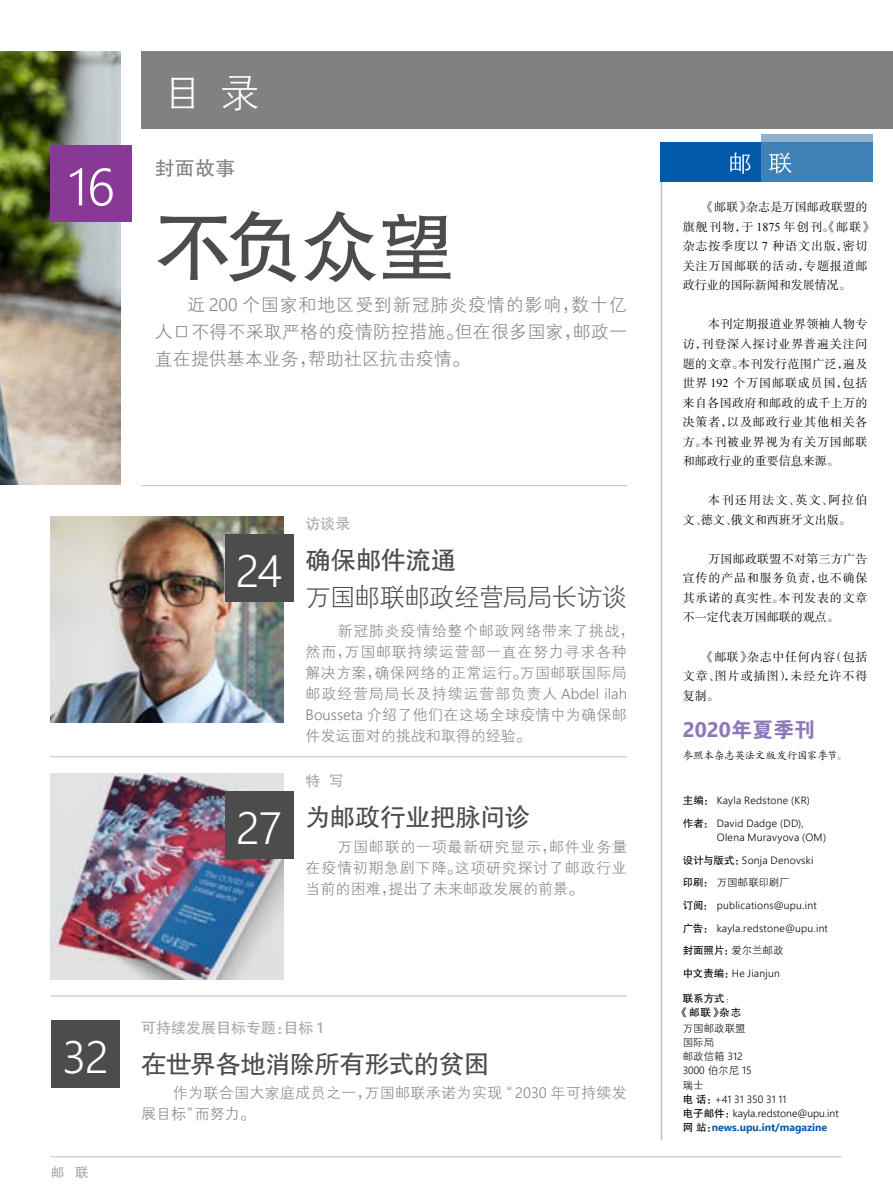
<style>
.page{position:relative;width:893px;height:1191px;background:#fff}
.page>*{position:absolute;margin:0;border:0;box-sizing:border-box;transform-origin:0 0}
.t1{font:78px "FZHTJW GB1 0";color:#4d4c4d}
.t2{font:300 52.5px "Segoe UI";color:#fff}
.t3{font:300 45px "Segoe UI";color:#fff}
.t4{font:40.5px "FZXH1 JW GB1 0";color:#fff}
.t5{font:25.5px "FZHTJW GB1 0";letter-spacing:-.02em;color:#4d4c4d}
.t6{font:25.5px "FZXH1 JW GB1 0";letter-spacing:-.03em;color:#4d4c4d}
.t7{font:700 21px "Segoe UI";color:#8d79b8}
.t8{font:19.5px "FZHTJW GB1 0";color:#828181}
.t9{font:18px/27px "FZXH1 JW GB1 0";letter-spacing:.01em;color:#828181;text-align:justify}
.t10{font:15px/21px "FZXH1 JW GB1 0";letter-spacing:.045em;color:#828181}
.t11{font:15px/21px "FZXH1 JW GB1 0";letter-spacing:.02em;color:#828181}
.t12{font:15px "FZHTJW GB1 0";color:#aba9a7}
.t13{font:13.5px "FZHTJW GB1 0";color:#aba9a7}
.t14{font:12px/19.5px "FZSSJW GB1 0";letter-spacing:.07em;color:#000;text-align:justify}
.t15{font:12px/19.5px "FZSSJW GB1 0";color:#000}
.t16{font:300 10.5px/22.6px "Segoe UI";letter-spacing:.02em;color:#000}
.t17{font:300 10.5px/14.1px "Segoe UI";color:#000}
.t18{font:10.5px/14.1px "FZXH1 JW GB1 0";color:#000}
.t19{font:10.5px/14.1px "FZHTJW GB1 0";color:#000;text-align:center}
.t20{font:10.5px "FZKTJW GB1 0";letter-spacing:-.025em;color:#000}
.s1{font-family:"Segoe UI";font-weight:300}
.s2{font-family:"Segoe UI";font-weight:600}
.s3{font-family:"Times New Roman"}
.s4{font-family:"FZDHTJW GB1 0";font-weight:400}
.s5{font-family:"FZHTJW GB1 0";font-weight:400}
.s6{font-family:"FZHTJW GB1 0"}
.s7{font-family:"FZXH1 JW GB1 0"}
.s8{font-family:"FZXH1 JW GB1 0";font-weight:400}
.s9{font-weight:700;color:#005aaa}
</style>
<div class="page">
<img style="left:0;top:51px;width:120px;height:434px">
<img style="left:51px;top:516px;width:232px;height:206px">
<div style="left:224px;top:534px;width:69px;height:68px;background:#4d4c4d"></div>
<img style="left:51px;top:773px;width:232px;height:206px">
<div style="left:224px;top:792px;width:69px;height:67px;background:#4d4c4d"></div>
<div style="left:51px;top:1020px;width:69px;height:67px;background:#4d4c4d"></div>
<hr style="left:51px;top:756px;width:576px;height:1px;background:#c0bfbf">
<hr style="left:51px;top:995px;width:576px;height:1px;background:#c0bfbf">
<hr style="left:51px;top:1156px;width:790px;height:1px;background:#c0bfbf">
<div style="left:141px;top:51px;width:752px;height:78px;background:#828181"></div>
<div style="left:51px;top:145px;width:81px;height:76px;background:#883895"></div>
<hr style="left:141px;top:485px;width:486px;height:1px;background:#c0bfbf">
<hr style="left:661px;top:174px;width:1px;height:966px;background:#c0bfbf">
<div style="left:661px;top:143px;width:212px;height:39px;background:#005aaa"></div>
<svg style="left:761px;top:134px;width:112px;height:48px;background:#4c8abb"></svg>
<svg style="left:730px;top:152px;width:20px;height:22px"></svg>
<svg style="left:769px;top:152px;width:23px;height:21px"></svg>
<h2 class="t2" style="left:68px;top:137px;width:48px">16</h2>
<h3 class="t4" style="left:163px;top:72px;width:99px">目录</h3>
<h3 class="t8" style="left:155px;top:158px;width:82px">封面故事</h3>
<h1 class="t1" style="left:155px;top:204px;width:302px">不负众望</h1>
<h3 class="t9" style="left:155px;top:292px;width:474px;text-indent:32px">近 <span class="s1">200</span> 个国家和地区受到新冠肺炎疫情的影响，数十亿人口不得不采取严格的疫情防控措施。但在很多国家，邮政一直在提供基本业务，帮助社区抗击疫情。</h3>
<h3 class="t3" style="left:236px;top:529px;width:48px">24</h3>
<h3 class="t3" style="left:236px;top:786px;width:47px">27</h3>
<p class="t12" style="left:306px;top:516px;width:46px">访谈录</p>
<h3 class="t5" style="left:306px;top:546px;width:153px">确保邮件流通</h3>
<h3 class="t6" style="left:306px;top:583px;width:323px">万国邮联邮政经营局局长访谈</h3>
<p class="t10" style="left:306px;top:620px;width:330px;text-indent:32px">新冠肺炎疫情给整个邮政网络带来了挑战，然而，万国邮联持续运营部一直在努力寻求各种解决方案，确保网络的正常运行。万国邮联国际局邮政经营局局长及持续运营部负责人 <span class="s1">Abdel ilah<br>Bousseta</span> 介绍了他们在这场全球疫情中为确保邮件发运面对的挑战和取得的经验。</p>
<p class="t12" style="left:306px;top:773px;width:40px">特 写</p>
<h3 class="t5" style="left:306px;top:803px;width:226px">为邮政行业把脉问诊</h3>
<p class="t11" style="left:306px;top:836px;width:323px;text-align:justify;text-indent:32px">万国邮联的一项最新研究显示，邮件业务量在疫情初期急剧下降。这项研究探讨了邮政行业当前的困难，提出了未来邮政发展的前景。</p>
<h3 class="t3" style="left:63px;top:1014px;width:48px">32</h3>
<p class="t13" style="left:51px;top:1165px;width:39px">邮 联</p>
<p class="t12" style="left:141px;top:1019px;width:184px">可持续发展目标专题：目标 <span class="s2">1</span></p>
<h3 class="t5" style="left:141px;top:1050px;width:350px">在世界各地消除所有形式的贫困</h3>
<p class="t11" style="left:141px;top:1083px;width:487px;text-indent:32px">作为联合国大家庭成员之一，万国邮联承诺为实现“<span class="s1">2030</span> 年可持续发展目标”而努力。</p>
<p class="t14" style="left:683px;top:198px;width:192px;text-align:left;text-indent:20px">《邮联》杂志是万国邮政联盟的旗舰刊物，于 <span class="s3">1875</span> 年创刊。《邮联》杂志按季度以 <span class="s3">7</span> 种语文出版，密切关注万国邮联的活动，专题报道邮政行业的国际新闻和发展情况。</p>
<p class="t14" style="left:683px;top:315px;width:186px;text-indent:26px">本刊定期报道业界领袖人物专访，刊登深入探讨业界普遍关注问题的文章。本刊发行范围广泛，遍及世界 <span class="s3">192</span> 个万国邮联成员国，包括来自各国政府和邮政的成千上万的决策者，以及邮政行业其他相关各方。本刊被业界视为有关万国邮联和邮政行业的重要信息来源。</p>
<p class="t15" style="left:683px;top:491px;width:186px;text-indent:26px">本刊还用法文、英文、阿拉伯文、德文、俄文和西班牙文出版。</p>
<p class="t14" style="left:683px;top:549px;width:186px;text-indent:26px">万国邮政联盟不对第三方广告宣传的产品和服务负责，也不确保其承诺的真实性。本刊发表的文章不一定代表万国邮联的观点。</p>
<p class="t14" style="left:683px;top:647px;width:186px;text-indent:20px">《邮联》杂志中任何内容（包括文章、图片或插图），未经允许不得复制。</p>
<h3 class="t7" style="left:683px;top:709px;width:134px">2020<span class="s4">年夏季刊</span></h3>
<p class="t20" style="left:683px;top:750px;width:166px">参照本杂志英法文版发行国家季节。</p>
<p class="t16" style="left:683px;top:788px;width:129px"><span class="s5">主编：</span> Kayla Redstone (KR)<span class="s5">作者：</span> David Dadge (DD),</p>
<p class="t16" style="left:683px;top:825px;width:145px;text-indent:34px">Olena Muravyova (OM)<span class="s5">设计与版式：</span>Sonja Denovski</p>
<p class="t18" style="left:683px;top:876px;width:108px"><span class="s6">印刷：</span>万国邮联印刷厂</p>
<p class="t16" style="left:683px;top:893px;width:147px"><span class="s5">订阅：</span> publications@upu.int<span class="s5">广告：</span> kayla.redstone@upu.int</p>
<p class="t19" style="left:683px;top:943px;width:102px">封面照片：<span class="s7">爱尔兰邮政</span></p>
<p class="t16" style="left:683px;top:961px;width:99px"><span class="s5">中文责编：</span>He Jianjun</p>
<p class="t19" style="left:677px;top:991px;width:65px">联系方式<span class="s7">：</span>《邮联》杂志</p>
<p class="t18" style="left:683px;top:1021px;width:64px">万国邮政联盟国际局<br>邮政信箱 <span class="s1">312</span></p>
<p class="t16" style="left:683px;top:1058px;width:70px">3000 <span class="s8">伯尔尼</span> 15</p>
<p class="t18" style="left:683px;top:1078px;width:22px">瑞士</p>
<p class="t17" style="left:683px;top:1090px;width:158px"><span class="s5">电话：</span>+41 31 350 31 11<br><span class="s5">电子邮件：</span>kayla.redstone@upu.int<span class="s5">网站：</span><span class="s9">news.upu.int/magazine</span></p>
</div>
